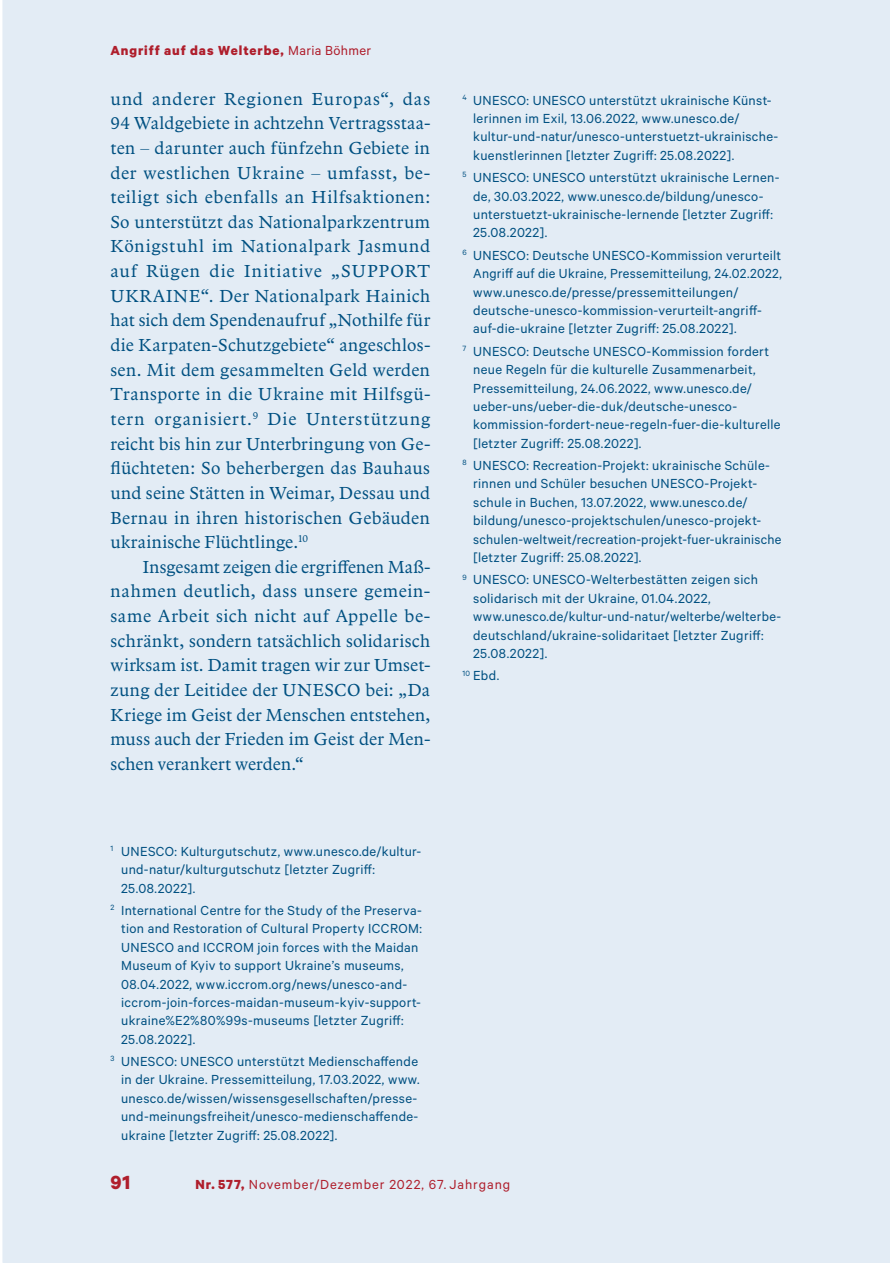
<style>
.page{position:relative;width:893px;height:1263px;background:#fff}
.page>*{position:absolute;margin:0;border:0;box-sizing:border-box;transform-origin:0 0}
.t1{font:700 21.45px "Calibre";color:#af1e2c}
.t2{font:18px/24.6px "Arbesco DT";letter-spacing:.015em;color:#005081;text-align:justify}
.t3{font:14.85px/18.5px "Calibre";letter-spacing:.02em;color:#005081}
.t4{font:14.85px "Calibre";letter-spacing:.06em;color:#af1e2c}
.t5{font:700 14.85px "Calibre";letter-spacing:.065em;color:#af1e2c}
.s1{font-weight:400}
.s2{font-weight:700}
</style>
<div class="page">
<div style="left:3px;top:0;width:887px;height:1263px;background:#e3ecf5"></div>
<p class="t5" style="left:110px;top:46px;width:262px">Angriff auf das Welterbe, <span class="s1">Maria Böhmer</span></p>
<p class="t2" style="left:110px;top:88px;width:321px">und anderer Regionen Europas“, das 94 Waldgebiete in achtzehn Vertragsstaa&shy;ten – darunter auch fünfzehn Gebiete in der westlichen Ukraine – umfasst, be&shy;teiligt sich ebenfalls an Hilfsaktionen:<br>So unterstützt das Nationalparkzentrum Königstuhl im Nationalpark Jasmund auf Rügen die Initiative „SUPPORT UKRAINE“. Der Nationalpark Hainich hat sich dem Spendenaufruf „Nothilfe für die Karpaten-Schutzgebiete“ angeschlos&shy;sen. Mit dem gesammelten Geld werden Trans porte in die Ukraine mit Hilfsgü&shy;tern organisiert.<sup>9</sup> Die Unterstützung reicht bis hin zur Unterbringung von Ge&shy;flüchteten: So beherbergen das Bauhaus und seine Stätten in Weimar, Dessau und Bernau in ihren historischen Gebäuden ukrainische Flüchtlinge.<sup>10</sup></p>
<p class="t2" style="left:110px;top:556px;width:321px;text-indent:32px">Insgesamt zeigen die ergriffenen Maß&shy;nahmen deutlich, dass unsere gemein&shy;same Arbeit sich nicht auf Appelle be&shy;schränkt, sondern tatsächlich solidarisch wirksam ist. Damit tragen wir zur Umset&shy;zung der Leitidee der UNESCO bei: „Da Kriege im Geist der Menschen entstehen, muss auch der Frieden im Geist der Men&shy;schen verankert werden.“</p>
<p class="t3" style="left:121px;top:843px;width:302px;text-indent:-11px"><sup>1</sup> UNESCO: Kulturgutschutz, www.unesco.de/kultur&shy;und-natur/kulturgutschutz [letzter Zugriff:<br>25.08.2022].</p>
<p class="t3" style="left:121px;top:902px;width:302px;text-indent:-11px"><sup>2</sup> International Centre for the Study of the Preserva&shy;tion and Restoration of Cultural Property ICCROM:<br>UNESCO and ICCROM join forces with the Maidan Museum of Kyiv to support Ukraine’s museums, 08.04.2022, www.iccrom.org/news/unesco-and&shy;iccrom-join-forces-maidan-museum-kyiv-support&shy;ukraine%E2%80%99s-museums [letzter Zugriff:<br>25.08.2022].</p>
<p class="t3" style="left:121px;top:1053px;width:300px;text-indent:-11px"><sup>3</sup> UNESCO: UNESCO unterstützt Medienschaffende in der Ukraine. Pressemitteilung, 17.03.2022, www. unesco.de/wissen/wissensgesellschaften/presse&shy;und-meinungsfreiheit/unesco-medienschaffende&shy;ukraine [letzter Zugriff: 25.08.2022].</p>
<p class="t3" style="left:473px;top:92px;width:307px;text-indent:-11px"><sup>4</sup> UNESCO: UNESCO unterstützt ukrainische Künst&shy;lerinnen im Exil, 13.06.2022, www.unesco.de/ kultur-und-natur/unesco-unterstuetzt-ukrainische&shy;kuenstlerinnen [letzter Zugriff: 25.08.2022].</p>
<p class="t3" style="left:473px;top:169px;width:308px;text-indent:-11px"><sup>5</sup> UNESCO: UNESCO unterstützt ukrainische Lernen&shy;de, 30.03.2022, www.unesco.de/bildung/unesco&shy;unterstuetzt-ukrainische-lernende [letzter Zugriff:<br>25.08.2022].</p>
<p class="t3" style="left:473px;top:247px;width:310px;text-indent:-11px"><sup>6</sup> UNESCO: Deutsche UNESCO-Kommission verurteilt Angriff auf die Ukraine, Pressemitteilung, 24.02.2022, www.unesco.de/presse/pressemitteilungen/ deutsche-unesco-kommission-verurteilt-angriff&shy;auf-die-ukraine [letzter Zugriff: 25.08.2022].</p>
<p class="t3" style="left:473px;top:343px;width:309px;text-indent:-11px"><sup>7</sup> UNESCO: Deutsche UNESCO-Kommission fordert neue Regeln für die kulturelle Zusammenarbeit, Pressemitteilung, 24.06.2022, www.unesco.de/ ueber-uns/ueber-die-duk/deutsche-unesco&shy;kommission-fordert-neue-regeln-fuer-die-kulturelle [letzter Zugriff: 25.08.2022].</p>
<p class="t3" style="left:473px;top:457px;width:310px;text-indent:-11px"><sup>8</sup> UNESCO: Recreation-Projekt: ukrainische Schüle&shy;rinnen und Schüler besuchen UNESCO-Projekt&shy;schule in Buchen, 13.07.2022, www.unesco.de/ bildung/unesco-projektschulen/unesco-projekt&shy;schulen-weltweit/recreation-projekt-fuer-ukrainische [letzter Zugriff: 25.08.2022].</p>
<p class="t3" style="left:473px;top:572px;width:309px;text-indent:-11px"><sup>9</sup> UNESCO: UNESCO-Welterbestätten zeigen sich solidarisch mit der Ukraine, 01.04.2022, www.unesco.de/kultur-und-natur/welterbe/welterbe&shy;deutschland/ukraine-solidaritaet [letzter Zugriff:<br>25.08.2022].</p>
<p class="t3" style="left:462px;top:668px;width:38px"><sup>10</sup> Ebd.</p>
<h1 class="t1" style="left:110px;top:1175px;width:21px">91</h1>
<p class="t4" style="left:195px;top:1179px;width:316px"><span class="s2">Nr. 577,</span> November/Dezember 2022, 67. Jahrgang</p>
</div>
